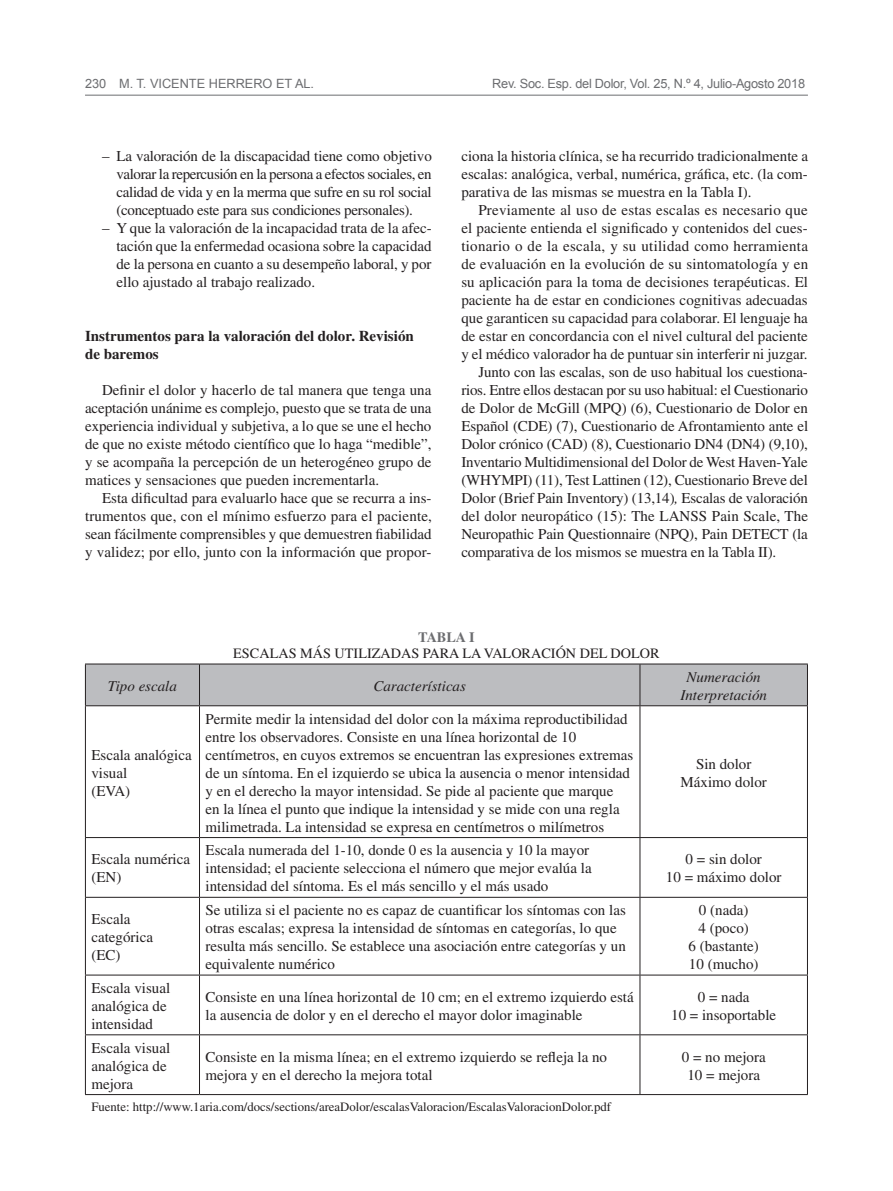
<style>
.page{position:relative;width:893px;height:1191px;background:#fff}
.page>*{position:absolute;margin:0;border:0;box-sizing:border-box;transform-origin:0 0}
.t1{font:15px/18px "Times";color:#231f20}
.t2{font:700 15px/18px "Times";color:#231f20}
.t3{font:italic 15px/18px "Times";color:#231f20;text-align:center}
.t4{font:15px "Times";letter-spacing:.02em;color:#231f20}
.t5{font:14.25px "Times";color:#231f20}
.t6{font:700 14.25px "Times";color:#6c6d70}
.t7{font:12.75px "Times";color:#231f20}
.t8{font:12.75px "Arial";letter-spacing:-.02em;color:#6c6d70}
.t9{font:12.75px "Arial";color:#6c6d70}
.s1{font-style:italic}
</style>
<div class="page">
<hr style="left:85px;top:95px;width:723px;height:1px;background:#6c6d70">
<div style="left:86px;top:664px;width:721px;height:41px;background:#bcbdc0"></div>
<hr style="left:85px;top:663px;width:114px;height:1px;background:#231f20">
<hr style="left:85px;top:664px;width:1px;height:41px;background:#231f20">
<hr style="left:199px;top:663px;width:441px;height:1px;background:#231f20">
<hr style="left:199px;top:664px;width:1px;height:41px;background:#231f20">
<hr style="left:640px;top:663px;width:168px;height:1px;background:#231f20">
<hr style="left:640px;top:664px;width:1px;height:41px;background:#231f20">
<hr style="left:807px;top:664px;width:1px;height:41px;background:#231f20">
<hr style="left:85px;top:705px;width:114px;height:1px;background:#231f20">
<hr style="left:85px;top:706px;width:1px;height:131px;background:#231f20">
<hr style="left:199px;top:705px;width:441px;height:1px;background:#231f20">
<hr style="left:199px;top:706px;width:1px;height:131px;background:#231f20">
<hr style="left:640px;top:705px;width:168px;height:1px;background:#231f20">
<hr style="left:640px;top:706px;width:1px;height:131px;background:#231f20">
<hr style="left:807px;top:706px;width:1px;height:131px;background:#231f20">
<hr style="left:85px;top:837px;width:114px;height:1px;background:#231f20">
<hr style="left:85px;top:838px;width:1px;height:59px;background:#231f20">
<hr style="left:199px;top:837px;width:441px;height:1px;background:#231f20">
<hr style="left:199px;top:838px;width:1px;height:59px;background:#231f20">
<hr style="left:640px;top:837px;width:168px;height:1px;background:#231f20">
<hr style="left:640px;top:838px;width:1px;height:59px;background:#231f20">
<hr style="left:807px;top:838px;width:1px;height:59px;background:#231f20">
<hr style="left:85px;top:897px;width:114px;height:1px;background:#231f20">
<hr style="left:85px;top:897px;width:1px;height:77px;background:#231f20">
<hr style="left:199px;top:897px;width:441px;height:1px;background:#231f20">
<hr style="left:199px;top:897px;width:1px;height:77px;background:#231f20">
<hr style="left:640px;top:897px;width:168px;height:1px;background:#231f20">
<hr style="left:640px;top:897px;width:1px;height:77px;background:#231f20">
<hr style="left:807px;top:897px;width:1px;height:77px;background:#231f20">
<hr style="left:85px;top:974px;width:114px;height:1px;background:#231f20">
<hr style="left:85px;top:975px;width:1px;height:59px;background:#231f20">
<hr style="left:199px;top:974px;width:441px;height:1px;background:#231f20">
<hr style="left:199px;top:975px;width:1px;height:59px;background:#231f20">
<hr style="left:640px;top:974px;width:168px;height:1px;background:#231f20">
<hr style="left:640px;top:975px;width:1px;height:59px;background:#231f20">
<hr style="left:807px;top:975px;width:1px;height:59px;background:#231f20">
<hr style="left:85px;top:1034px;width:114px;height:1px;background:#231f20">
<hr style="left:85px;top:1035px;width:1px;height:59px;background:#231f20">
<hr style="left:199px;top:1034px;width:441px;height:1px;background:#231f20">
<hr style="left:199px;top:1035px;width:1px;height:59px;background:#231f20">
<hr style="left:640px;top:1034px;width:168px;height:1px;background:#231f20">
<hr style="left:640px;top:1035px;width:1px;height:59px;background:#231f20">
<hr style="left:807px;top:1035px;width:1px;height:59px;background:#231f20">
<hr style="left:85px;top:1094px;width:114px;height:1px;background:#231f20">
<hr style="left:199px;top:1094px;width:441px;height:1px;background:#231f20">
<hr style="left:640px;top:1094px;width:168px;height:1px;background:#231f20">
<p class="t9" style="left:85px;top:75px;width:231px">230 M. T. VICENTE HERRERO ET AL.</p>
<p class="t8" style="left:492px;top:75px;width:314px">Rev. Soc. Esp. del Dolor, Vol. 25, N.º 4, Julio-Agosto 2018</p>
<p class="t1" style="left:116px;top:147px;width:317px;text-align:justify;text-indent:-14px">– La valoración de la discapacidad tiene como objetivo valorar la repercusión en la persona a efectos sociales, en calidad de vida y en la merma que sufre en su rol social (conceptuado este para sus condiciones personales).</p>
<p class="t1" style="left:116px;top:219px;width:317px;text-align:justify;text-indent:-14px">– Y que la valoración de la incapacidad trata de la afec&shy;tación que la enfermedad ocasiona sobre la capacidad de la persona en cuanto a su desempeño laboral, y por ello ajustado al trabajo realizado.</p>
<p class="t2" style="left:85px;top:326px;width:330px">Instrumentos para la valoración del dolor. Revisión de baremos</p>
<p class="t1" style="left:85px;top:381px;width:348px;text-align:justify;text-indent:17px">Definir el dolor y hacerlo de tal manera que tenga una aceptación unánime es complejo, puesto que se trata de una experiencia individual y subjetiva, a lo que se une el hecho de que no existe método científico que lo haga “medible”, y se acompaña la percepción de un heterogéneo grupo de matices y sensaciones que pueden incrementarla.</p>
<p class="t1" style="left:85px;top:489px;width:348px;text-align:justify;text-indent:17px">Esta dificultad para evaluarlo hace que se recurra a ins&shy;trumentos que, con el mínimo esfuerzo para el paciente, sean fácilmente comprensibles y que demuestren fiabilidad y validez; por ello, junto con la información que propor-</p>
<p class="t1" style="left:461px;top:146px;width:348px;text-align:justify">ciona la historia clínica, se ha recurrido tradicionalmente a escalas: analógica, verbal, numérica, gráfica, etc. (la com&shy;parativa de las mismas se muestra en la Tabla I).</p>
<p class="t1" style="left:478px;top:200px;width:331px">Previamente al uso de estas escalas es necesario que</p>
<p class="t1" style="left:461px;top:218px;width:348px">el paciente entienda el significado y contenidos del cues-</p>
<p class="t4" style="left:461px;top:237px;width:348px">tionario o de la escala, y su utilidad como herramienta</p>
<p class="t1" style="left:461px;top:254px;width:348px">de evaluación en la evolución de su sintomatología y en</p>
<p class="t1" style="left:461px;top:272px;width:348px">su aplicación para la toma de decisiones terapéuticas. El</p>
<p class="t1" style="left:461px;top:290px;width:348px">paciente ha de estar en condiciones cognitivas adecuadas</p>
<p class="t1" style="left:461px;top:308px;width:348px">que garanticen su capacidad para colaborar. El lenguaje ha</p>
<p class="t1" style="left:461px;top:326px;width:348px">de estar en concordancia con el nivel cultural del paciente</p>
<p class="t1" style="left:461px;top:344px;width:348px">y el médico valorador ha de puntuar sin interferir ni juzgar.</p>
<p class="t1" style="left:478px;top:362px;width:331px">Junto con las escalas, son de uso habitual los cuestiona-</p>
<p class="t1" style="left:461px;top:380px;width:348px">rios. Entre ellos destacan por su uso habitual: el Cuestionario</p>
<p class="t1" style="left:461px;top:398px;width:348px">de Dolor de McGill (MPQ) (6), Cuestionario de Dolor en</p>
<p class="t1" style="left:461px;top:416px;width:348px">Español (CDE) (7), Cuestionario de Afrontamiento ante el</p>
<p class="t1" style="left:461px;top:434px;width:348px">Dolor crónico (CAD) (8), Cuestionario DN4 (DN4) (9,10),</p>
<p class="t1" style="left:461px;top:452px;width:348px">Inventario Multidimensional del Dolor de West Haven-Yale</p>
<p class="t1" style="left:461px;top:470px;width:348px">(WHYMPI) (11), Test Lattinen (12), Cuestionario Breve del</p>
<p class="t1" style="left:461px;top:488px;width:348px">Dolor (Brief Pain Inventory) (13,14)<span class="s1">,</span> Escalas de valoración</p>
<p class="t1" style="left:461px;top:506px;width:348px">del dolor neuropático (15): The LANSS Pain Scale, The</p>
<p class="t1" style="left:461px;top:524px;width:348px">Neuropathic Pain Questionnaire (NPQ), Pain DETECT (la</p>
<p class="t1" style="left:461px;top:542px;width:316px">comparativa de los mismos se muestra en la Tabla II).</p>
<p class="t6" style="left:418px;top:628px;width:58px">TABLA I</p>
<p class="t5" style="left:233px;top:645px;width:428px">ESCALAS MÁS UTILIZADAS PARA LA VALORACIÓN DEL DOLOR</p>
<p class="t3" style="left:108px;top:677px;width:71px">Tipo escala</p>
<p class="t3" style="left:373px;top:677px;width:94px">Características</p>
<p class="t3" style="left:680px;top:668px;width:88px">Numeración<br>Interpretación</p>
<p class="t1" style="left:91px;top:745px;width:102px">Escala analógica visual<br>(EVA)</p>
<p class="t1" style="left:205px;top:709px;width:429px">Permite medir la intensidad del dolor con la máxima reproductibilidad entre los observadores. Consiste en una línea horizontal de 10 centímetros, en cuyos extremos se encuentran las expresiones extremas de un síntoma. En el izquierdo se ubica la ausencia o menor intensidad y en el derecho la mayor intensidad. Se pide al paciente que marque<br>en la línea el punto que indique la intensidad y se mide con una regla milimetrada. La intensidad se expresa en centímetros o milímetros</p>
<p class="t1" style="left:681px;top:754px;width:88px;text-align:center">Sin dolor<br>Máximo dolor</p>
<p class="t1" style="left:91px;top:850px;width:100px">Escala numérica (EN)</p>
<p class="t1" style="left:205px;top:841px;width:388px">Escala numerada del 1-10, donde 0 es la ausencia y 10 la mayor intensidad; el paciente selecciona el número que mejor evalúa la intensidad del síntoma. Es el más sencillo y el más usado</p>
<p class="t1" style="left:666px;top:850px;width:117px;text-align:center">0 = sin dolor<br>10 = máximo dolor</p>
<p class="t1" style="left:91px;top:910px;width:63px">Escala categórica (EC)</p>
<p class="t1" style="left:205px;top:901px;width:422px">Se utiliza si el paciente no es capaz de cuantificar los síntomas con las otras escalas; expresa la intensidad de síntomas en categorías, lo que resulta más sencillo. Se establece una asociación entre categorías y un equivalente numérico</p>
<p class="t1" style="left:688px;top:901px;width:72px;text-align:center">0 (nada)<br>4 (poco)<br>6 (bastante)<br>10 (mucho)</p>
<p class="t1" style="left:91px;top:978px;width:80px">Escala visual analógica de intensidad</p>
<p class="t1" style="left:205px;top:987px;width:430px">Consiste en una línea horizontal de 10 cm; en el extremo izquierdo está la ausencia de dolor y en el derecho el mayor dolor imaginable</p>
<p class="t1" style="left:671px;top:987px;width:107px;text-align:center">0 = nada<br>10 = insoportable</p>
<p class="t1" style="left:91px;top:1038px;width:80px">Escala visual analógica de mejora</p>
<p class="t1" style="left:205px;top:1047px;width:403px">Consiste en la misma línea; en el extremo izquierdo se refleja la no mejora y en el derecho la mejora total</p>
<p class="t1" style="left:682px;top:1047px;width:85px;text-align:center">0 = no mejora<br>10 = mejora</p>
<p class="t7" style="left:91px;top:1099px;width:521px">Fuente: http://www.1aria.com/docs/sections/areaDolor/escalasValoracion/EscalasValoracionDolor.pdf</p>
</div>
